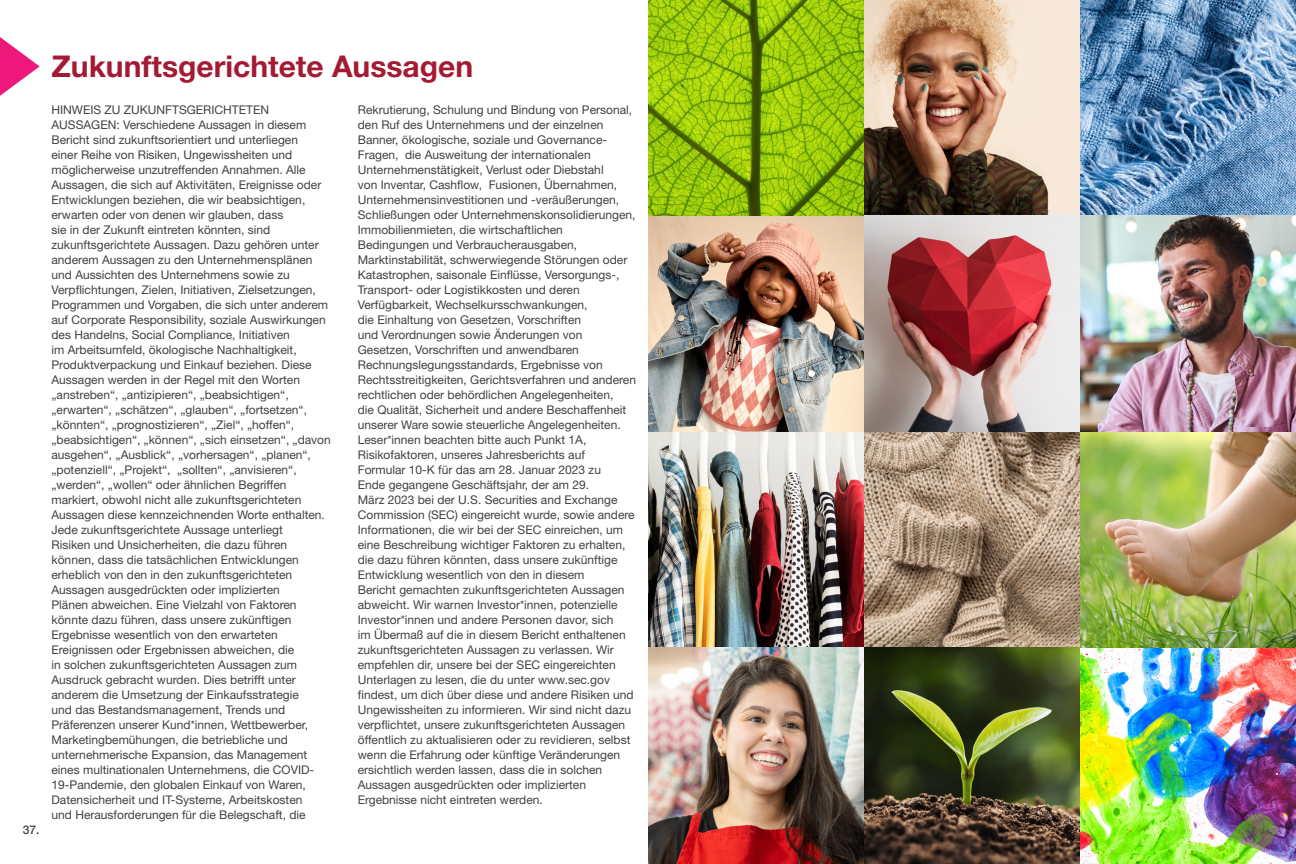
<style>
.page{position:relative;width:1296px;height:864px;background:#fff}
.page>*{position:absolute;margin:0;border:0;box-sizing:border-box;transform-origin:0 0}
.t1{font:700 30px "Helvetica Neue LT Std";color:#a51a33}
.t2{font:12px/15px "Helvetica Neue LT Std";color:#424041}
.t3{font:500 12px "Helvetica Neue LT Std";color:#424041}
</style>
<div class="page">
<img style="left:648px;top:0;width:648px;height:864px">
<svg style="left:0;top:37px;width:40px;height:59px"></svg>
<p class="t3" style="left:23px;top:822px;width:18px">37.</p>
<p class="t1" style="left:52px;top:48px;width:423px">Zukunftsgerichtete Aussagen</p>
<p class="t2" style="left:52px;top:102px;width:281px">HINWEIS ZU ZUKUNFTSGERICHTETEN AUSSAGEN: Verschiedene Aussagen in diesem Bericht sind zukunftsorientiert und unterliegen<br>einer Reihe von Risiken, Ungewissheiten und möglicherweise unzutreffenden Annahmen. Alle Aussagen, die sich auf Aktivitäten, Ereignisse oder Entwicklungen beziehen, die wir beabsichtigen, erwarten oder von denen wir glauben, dass<br>sie in der Zukunft eintreten könnten, sind zukunftsgerichtete Aussagen. Dazu gehören unter anderem Aussagen zu den Unternehmensplänen und Aussichten des Unternehmens sowie zu Verpflichtungen, Zielen, Initiativen, Zielsetzungen, Programmen und Vorgaben, die sich unter anderem auf Corporate Responsibility, soziale Auswirkungen des Handelns, Social Compliance, Initiativen<br>im Arbeitsumfeld, ökologische Nachhaltigkeit, Produktverpackung und Einkauf beziehen. Diese Aussagen werden in der Regel mit den Worten „anstreben“, „antizipieren“, „beabsichtigen“, „erwarten“, „schätzen“, „glauben“, „fortsetzen“, „könnten“, „prognostizieren“, „Ziel“, „hoffen“, „beabsichtigen“, „können“, „sich einsetzen“, „davon ausgehen“, „Ausblick“, „vorhersagen“, „planen“, „potenziell“, „Projekt“, „sollten“, „anvisieren“, „werden“, „wollen“ oder ähnlichen Begriffen markiert, obwohl nicht alle zukunftsgerichteten Aussagen diese kennzeichnenden Worte enthalten.<br>Jede zukunftsgerichtete Aussage unterliegt<br>Risiken und Unsicherheiten, die dazu führen können, dass die tatsächlichen Entwicklungen erheblich von den in den zukunftsgerichteten Aussagen ausgedrückten oder implizierten<br>Plänen abweichen. Eine Vielzahl von Faktoren könnte dazu führen, dass unsere zukünftigen Ergebnisse wesentlich von den erwarteten Ereignissen oder Ergebnissen abweichen, die<br>in solchen zukunftsgerichteten Aussagen zum Ausdruck gebracht wurden. Dies betrifft unter anderem die Umsetzung der Einkaufsstrategie<br>und das Bestandsmanagement, Trends und Präferenzen unserer Kund*innen, Wettbewerber, Marketingbemühungen, die betriebliche und unternehmerische Expansion, das Management eines multinationalen Unternehmens, die COVID-19-Pandemie, den globalen Einkauf von Waren, Datensicherheit und IT-Systeme, Arbeitskosten<br>und Herausforderungen für die Belegschaft, die</p>
<p class="t2" style="left:358px;top:102px;width:280px">Rekrutierung, Schulung und Bindung von Personal, den Ruf des Unternehmens und der einzelnen Banner, ökologische, soziale und Governance-Fragen, die Ausweitung der internationalen Unternehmenstätigkeit, Verlust oder Diebstahl<br>von Inventar, Cashflow, Fusionen, Übernahmen, Unternehmensinvestitionen und -veräußerungen, Schließungen oder Unternehmenskonsolidierungen, Immobilienmieten, die wirtschaftlichen Bedingungen und Verbraucherausgaben, Marktinstabilität, schwerwiegende Störungen oder Katastrophen, saisonale Einflüsse, Versorgungs-, Transport- oder Logistikkosten und deren Verfügbarkeit, Wechselkursschwankungen,<br>die Einhaltung von Gesetzen, Vorschriften<br>und Verordnungen sowie Änderungen von Gesetzen, Vorschriften und anwendbaren Rechnungslegungsstandards, Ergebnisse von Rechtsstreitigkeiten, Gerichtsverfahren und anderen rechtlichen oder behördlichen Angelegenheiten,<br>die Qualität, Sicherheit und andere Beschaffenheit unserer Ware sowie steuerliche Angelegenheiten.<br>Leser*innen beachten bitte auch Punkt 1A, Risikofaktoren, unseres Jahresberichts auf<br>Formular 10-K für das am 28. Januar 2023 zu<br>Ende gegangene Geschäftsjahr, der am 29.<br>März 2023 bei der U.S. Securities and Exchange Commission (SEC) eingereicht wurde, sowie andere Informationen, die wir bei der SEC einreichen, um eine Beschreibung wichtiger Faktoren zu erhalten, die dazu führen könnten, dass unsere zukünftige Entwicklung wesentlich von den in diesem<br>Bericht gemachten zukunftsgerichteten Aussagen abweicht. Wir warnen Investor*innen, potenzielle Investor*innen und andere Personen davor, sich<br>im Übermaß auf die in diesem Bericht enthaltenen zukunftsgerichteten Aussagen zu verlassen. Wir empfehlen dir, unsere bei der SEC eingereichten Unterlagen zu lesen, die du unter www.sec.gov findest, um dich über diese und andere Risiken und Ungewissheiten zu informieren. Wir sind nicht dazu verpflichtet, unsere zukunftsgerichteten Aussagen öffentlich zu aktualisieren oder zu revidieren, selbst wenn die Erfahrung oder künftige Veränderungen ersichtlich werden lassen, dass die in solchen Aussagen ausgedrückten oder implizierten Ergebnisse nicht eintreten werden.</p>
</div>
